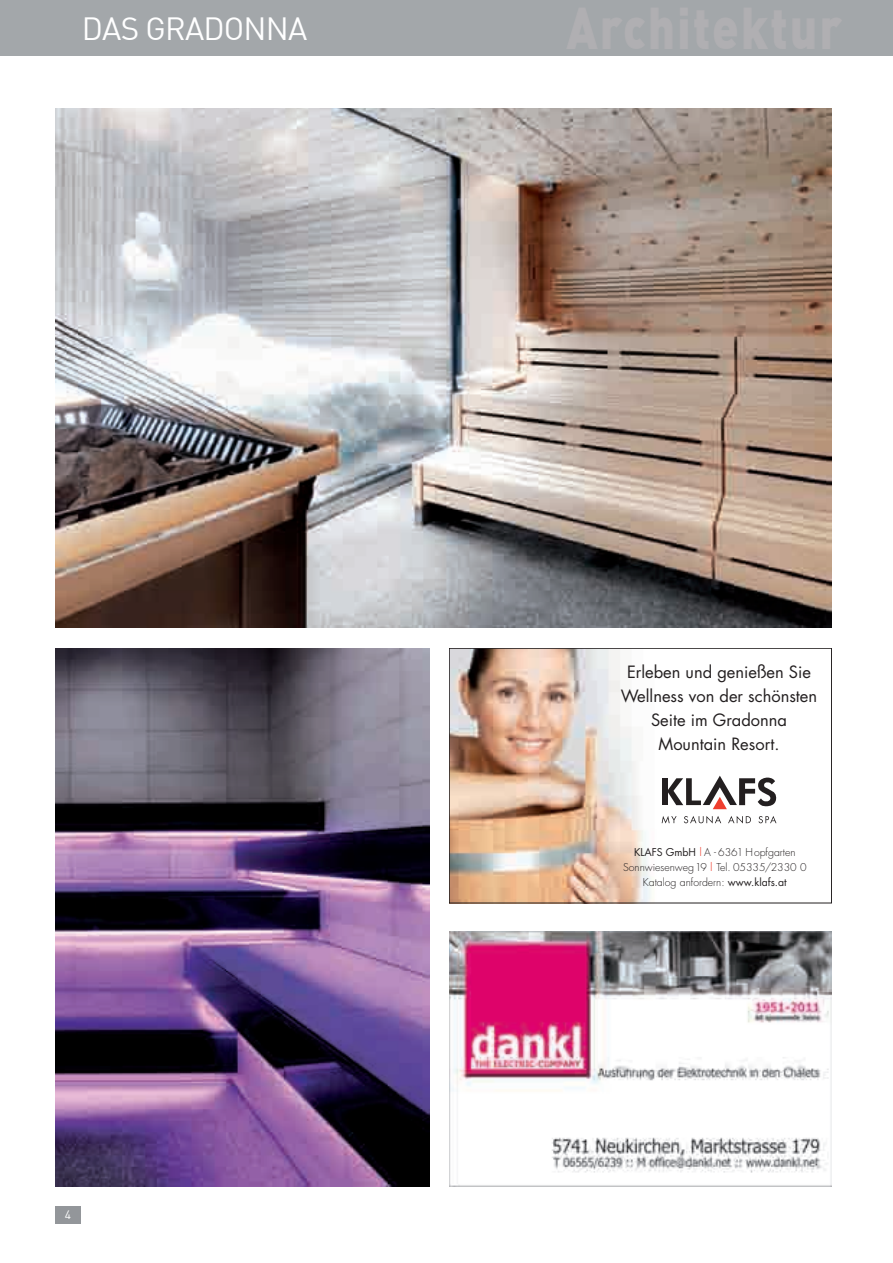
<style>
.page{position:relative;width:893px;height:1263px;background:#fff}
.page>*{position:absolute;margin:0;border:0;box-sizing:border-box;transform-origin:0 0}
.t1{font:31.5px "DIN Bek";letter-spacing:-.025em;color:#fff}
.t2{font:16.5px/24px "Futura";color:#231f20;text-align:center}
.t3{font:300 10.5px/15px "Futura";color:#231f20;text-align:center}
.s1{font-weight:400}
.s2{font-size:12px;color:#ef3e2e}
</style>
<div class="page">
<div style="left:55px;top:1206px;width:26px;height:18px;background:#93969a"></div>
<div style="left:0;top:0;width:893px;height:56px;background:#a3a7aa"></div>
<img style="left:449px;top:931px;width:383px;height:255px">
<img style="left:451px;top:650px;width:326px;height:251px">
<svg style="left:667px;top:776px;width:109px;height:33px"></svg>
<svg style="left:662px;top:816px;width:15px;height:7px"></svg>
<svg style="left:684px;top:816px;width:37px;height:7px"></svg>
<svg style="left:728px;top:816px;width:23px;height:7px"></svg>
<svg style="left:758px;top:816px;width:18px;height:7px"></svg>
<div style="left:662px;top:778px;width:6px;height:27px;background:#231f20"></div>
<div style="left:449px;top:648px;width:383px;height:255px;border:1px solid #231f20"></div>
<img style="left:55px;top:108px;width:777px;height:519px">
<img style="left:55px;top:648px;width:374px;height:538px">
<h1 class="t1" style="left:82px;top:9px;width:227px">DAS GRADONNA</h1>
<h2 class="t2" style="left:621px;top:660px;width:198px">Erleben und genießen Sie<br>Wellness von der schönsten<br>Seite im Gradonna<br>Mountain Resort.</h2>
<p class="t3" style="left:623px;top:845px;width:185px"><span class="s1">KLAFS GmbH</span> <span class="s2">I</span> A - 6361 Hopfgarten<br>Sonnwiesenweg 19 <span class="s2">I</span> Tel. 05335/2330 0<br>Katalog anfordern: <span class="s1">www.klafs.at</span></p>
</div>
